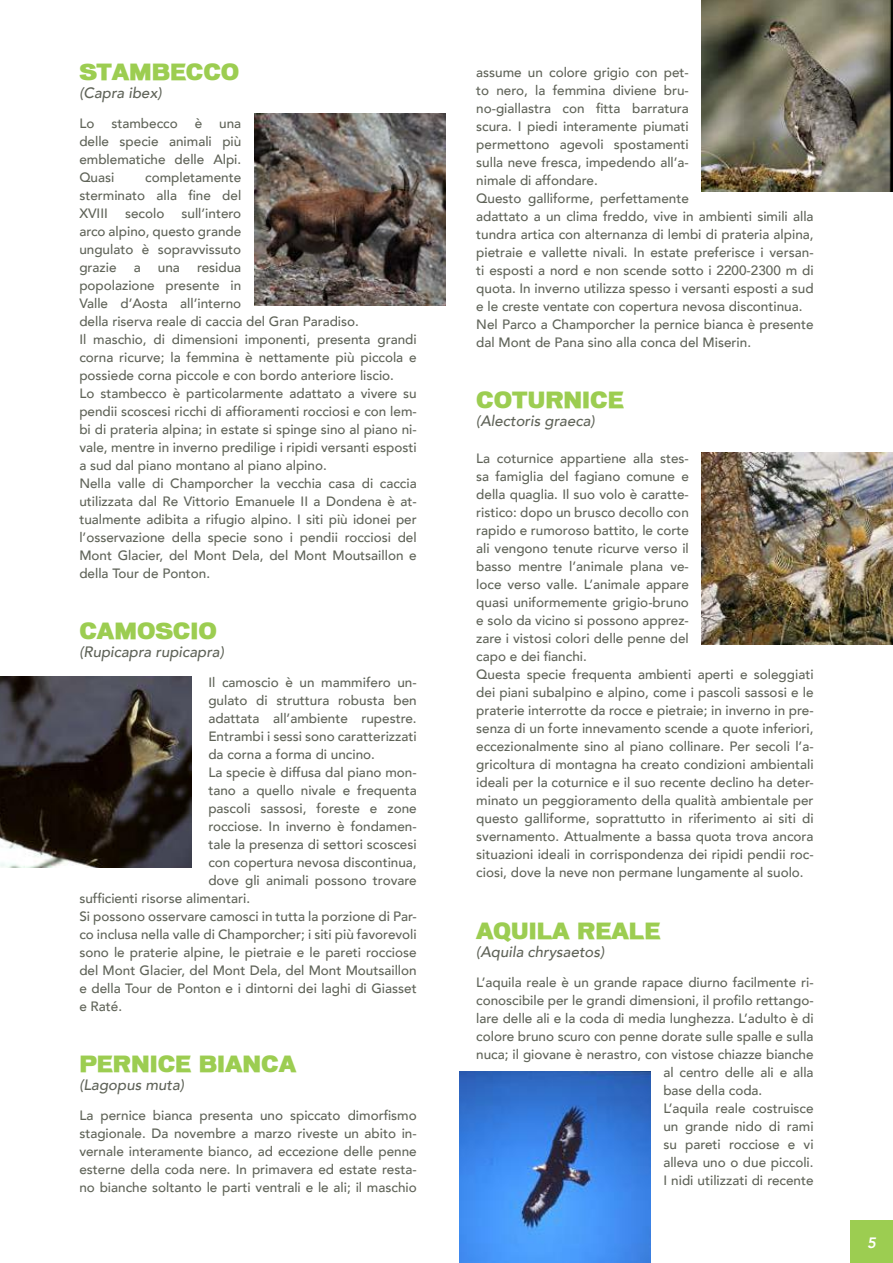
<style>
.page{position:relative;width:893px;height:1263px;background:#fff}
.page>*{position:absolute;margin:0;border:0;box-sizing:border-box;transform-origin:0 0}
.t1{font:21px "Macromedia";color:#9ccd51}
.t2{font:italic 500 15px "Avenir";color:#5f6358}
.t3{font:italic 800 15px "Avenir";color:#fff}
.t4{font:500 13.5px/18px "Avenir";color:#5f6358;text-align:justify}
</style>
<div class="page">
<img style="left:254px;top:114px;width:191px;height:191px">
<img style="left:0;top:676px;width:191px;height:191px">
<img style="left:702px;top:0;width:191px;height:191px">
<img style="left:702px;top:453px;width:191px;height:191px">
<img style="left:459px;top:1071px;width:192px;height:192px">
<div style="left:850px;top:1220px;width:43px;height:43px;background:#9ccd51"></div>
<h1 class="t1" style="left:79px;top:59px;width:162px">STAMBECCO</h1>
<p class="t2" style="left:79px;top:83px;width:84px">(Capra ibex)</p>
<p class="t4" style="left:79px;top:113px;width:17px">Lo</p>
<p class="t4" style="left:111px;top:113px;width:68px">stambecco</p>
<p class="t4" style="left:195px;top:113px;width:9px">è</p>
<p class="t4" style="left:79px;top:113px;width:163px;text-indent:140px">una delle specie animali più emblematiche delle Alpi.<br>Quasi</p>
<p class="t4" style="left:79px;top:167px;width:163px;text-indent:66px">completamente sterminato alla fine del XVIII</p>
<p class="t4" style="left:79px;top:203px;width:163px;text-indent:102px">sull’intero arco alpino, questo grande ungulato è sopravvissuto grazie</p>
<p class="t4" style="left:125px;top:203px;width:41px">secolo</p>
<p class="t4" style="left:79px;top:257px;width:339px;text-align:left;text-indent:118px">residua<br>popolazione presente in<br>Valle d’Aosta all’interno<br>della riserva reale di caccia del Gran Paradiso.<br>Il maschio, di dimensioni imponenti, presenta grandi corna ricurve; la femmina è nettamente più piccola e possiede corna piccole e con bordo anteriore liscio.<br>Lo stambecco è particolarmente adattato a vivere su pendii scoscesi ricchi di affioramenti rocciosi e con lem&shy;bi di prateria alpina; in estate si spinge sino al piano ni&shy;vale, mentre in inverno predilige i ripidi versanti esposti a sud dal piano montano al piano alpino.<br>Nella valle di Champorcher la vecchia casa di caccia utilizzata dal Re Vittorio Emanuele II a Dondena è at&shy;tualmente adibita a rifugio alpino. I siti più idonei per l’osservazione della specie sono i pendii rocciosi del Mont Glacier, del Mont Dela, del Mont Moutsaillon e della Tour de Ponton.</p>
<p class="t4" style="left:134px;top:257px;width:9px">a</p>
<p class="t4" style="left:158px;top:257px;width:24px">una</p>
<h1 class="t1" style="left:79px;top:618px;width:139px">CAMOSCIO</h1>
<p class="t2" style="left:79px;top:643px;width:146px">(Rupicapra rupicapra)</p>
<p class="t4" style="left:208px;top:672px;width:210px">Il camoscio è un mammifero un-</p>
<p class="t4" style="left:208px;top:690px;width:210px">gulato di struttura robusta ben</p>
<p class="t4" style="left:208px;top:708px;width:210px">adattata all’ambiente rupestre.</p>
<p class="t4" style="left:208px;top:726px;width:210px">Entrambi i sessi sono caratterizzati</p>
<p class="t4" style="left:208px;top:744px;width:168px">da corna a forma di uncino.</p>
<p class="t4" style="left:208px;top:762px;width:210px">La specie è diffusa dal piano mon-</p>
<p class="t4" style="left:208px;top:780px;width:210px">tano a quello nivale e frequenta</p>
<p class="t4" style="left:208px;top:798px;width:210px">pascoli sassosi, foreste e zone</p>
<p class="t4" style="left:208px;top:816px;width:210px">rocciose. In inverno è fondamen-</p>
<p class="t4" style="left:208px;top:834px;width:210px">tale la presenza di settori scoscesi</p>
<p class="t4" style="left:208px;top:852px;width:210px">con copertura nevosa discontinua,</p>
<p class="t4" style="left:208px;top:870px;width:210px">dove gli animali possono trovare</p>
<p class="t4" style="left:79px;top:888px;width:172px">sufficienti risorse alimentari.</p>
<p class="t4" style="left:79px;top:906px;width:339px">Si possono osservare camosci in tutta la porzione di Par-</p>
<p class="t4" style="left:79px;top:924px;width:339px">co inclusa nella valle di Champorcher; i siti più favorevoli</p>
<p class="t4" style="left:79px;top:942px;width:339px">sono le praterie alpine, le pietraie e le pareti rocciose</p>
<p class="t4" style="left:79px;top:960px;width:339px">del Mont Glacier, del Mont Dela, del Mont Moutsaillon</p>
<p class="t4" style="left:79px;top:978px;width:339px">e della Tour de Ponton e i dintorni dei laghi di Giasset</p>
<p class="t4" style="left:79px;top:996px;width:44px">e Raté.</p>
<h1 class="t1" style="left:79px;top:1051px;width:218px">PERNICE BIANCA</h1>
<p class="t2" style="left:79px;top:1076px;width:106px">(Lagopus muta)</p>
<p class="t4" style="left:79px;top:1105px;width:339px">La pernice bianca presenta uno spiccato dimorfismo stagionale. Da novembre a marzo riveste un abito in&shy;vernale interamente bianco, ad eccezione delle penne esterne della coda nere. In primavera ed estate resta&shy;no bianche soltanto le parti ventrali e le ali; il maschio</p>
<p class="t4" style="left:476px;top:62px;width:339px;text-align:left">assume un colore grigio con pet-<br>to nero, la femmina diviene bru-<br>no-giallastra con fitta barratura<br>scura. I piedi interamente piumati<br>permettono agevoli spostamenti<br>sulla neve fresca, impedendo all’a-<br>nimale di affondare.<br>Questo galliforme, perfettamente<br>adattato a un clima freddo, vive in ambienti simili alla tundra artica con alternanza di lembi di prateria alpina, pietraie e vallette nivali. In estate preferisce i versan&shy;ti esposti a nord e non scende sotto i 2200-2300 m di quota. In inverno utilizza spesso i versanti esposti a sud e le creste ventate con copertura nevosa discontinua.<br>Nel Parco a Champorcher la pernice bianca è presente dal Mont de Pana sino alla conca del Miserin.</p>
<h1 class="t1" style="left:476px;top:387px;width:149px">COTURNICE</h1>
<p class="t2" style="left:476px;top:412px;width:120px">(Alectoris graeca)</p>
<p class="t4" style="left:476px;top:449px;width:339px;text-align:left">La coturnice appartiene alla stes-<br>sa famiglia del fagiano comune e<br>della quaglia. Il suo volo è caratte-<br>ristico: dopo un brusco decollo con<br>rapido e rumoroso battito, le corte<br>ali vengono tenute ricurve verso il<br>basso mentre l’animale plana ve-<br>loce verso valle. L’animale appare<br>quasi uniformemente grigio-bruno<br>e solo da vicino si possono apprez-<br>zare i vistosi colori delle penne del<br>capo e dei fianchi.<br>Questa specie frequenta ambienti aperti e soleggiati dei piani subalpino e alpino, come i pascoli sassosi e le praterie interrotte da rocce e pietraie; in inverno in pre&shy;senza di un forte innevamento scende a quote inferiori, eccezionalmente sino al piano collinare. Per secoli l’a&shy;gricoltura di montagna ha creato condizioni ambientali ideali per la coturnice e il suo recente declino ha deter&shy;minato un peggioramento della qualità ambientale per questo galliforme, soprattutto in riferimento ai siti di svernamento. Attualmente a bassa quota trova ancora situazioni ideali in corrispondenza dei ripidi pendii roc&shy;ciosi, dove la neve non permane lungamente al suolo.</p>
<h1 class="t1" style="left:476px;top:918px;width:186px">AQUILA REALE</h1>
<p class="t2" style="left:476px;top:942px;width:130px">(Aquila chrysaetos)</p>
<p class="t4" style="left:476px;top:972px;width:339px">L’aquila reale è un grande rapace diurno facilmente ri-</p>
<p class="t4" style="left:476px;top:990px;width:339px">conoscibile per le grandi dimensioni, il profilo rettango-</p>
<p class="t4" style="left:476px;top:1008px;width:339px">lare delle ali e la coda di media lunghezza. L’adulto è di</p>
<p class="t4" style="left:476px;top:1026px;width:339px">colore bruno scuro con penne dorate sulle spalle e sulla</p>
<p class="t4" style="left:476px;top:1044px;width:339px">nuca; il giovane è nerastro, con vistose chiazze bianche</p>
<p class="t4" style="left:663px;top:1062px;width:152px">al centro delle ali e alla</p>
<p class="t4" style="left:663px;top:1080px;width:101px">base della coda.</p>
<p class="t4" style="left:663px;top:1098px;width:152px">L’aquila reale costruisce</p>
<p class="t4" style="left:663px;top:1116px;width:152px">un grande nido di rami</p>
<p class="t4" style="left:663px;top:1134px;width:152px">su pareti rocciose e vi</p>
<p class="t4" style="left:663px;top:1152px;width:152px">alleva uno o due piccoli.</p>
<p class="t4" style="left:663px;top:1170px;width:152px">I nidi utilizzati di recente</p>
<p class="t3" style="left:867px;top:1233px;width:10px">5</p>
</div>
